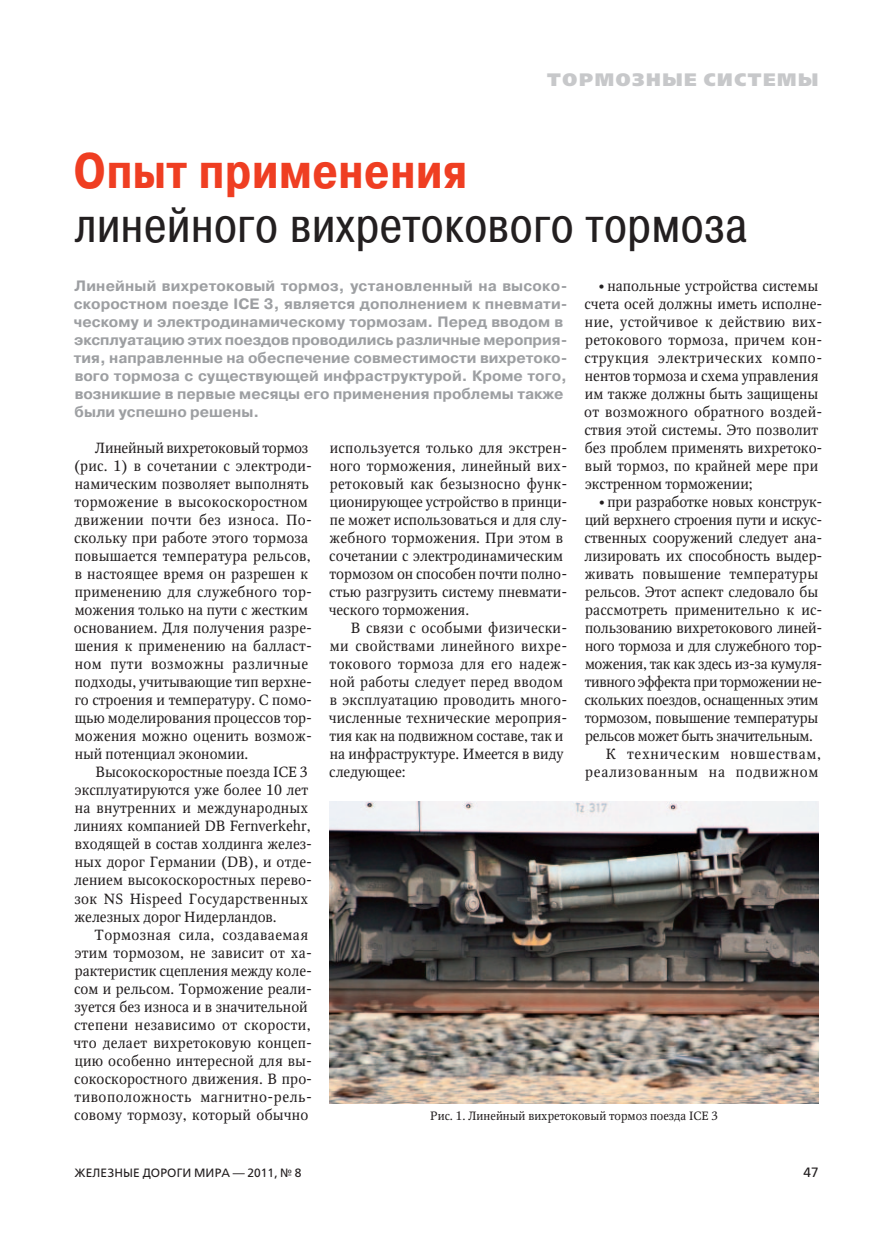
<style>
.page{position:relative;width:893px;height:1234px;background:#fff}
.page>*{position:absolute;margin:0;border:0;box-sizing:border-box;transform-origin:0 0}
.t1{font:49.5px "Pragmatica Cond";color:#231f20}
.t2{font:700 49.5px "Pragmatica Cond";color:#ef3e22}
.t3{font:800 18px "Free Set";letter-spacing:.09em;color:#c7c8ca}
.t4{font:700 15px/18px "Pragmatica";color:#9d9fa2}
.t5{font:14.7px/18px "Octava";letter-spacing:.01em;color:#231f20}
.t6{font:14.7px "Octava";letter-spacing:-.02em;color:#231f20}
.t7{font:14.7px "Octava";letter-spacing:-.01em;color:#231f20}
.t8{font:14.7px "Octava";letter-spacing:-.015em;color:#231f20}
.t9{font:14.7px "Octava";letter-spacing:.05em;color:#231f20}
.t10{font:14.7px "Octava";letter-spacing:-.025em;color:#231f20}
.t11{font:13.5px "Free Set";color:#231f20}
.t12{font:12px "Octava";color:#231f20}
.t13{font:12px "Free Set";letter-spacing:.01em;color:#231f20}
</style>
<div class="page">
<img style="left:330px;top:801px;width:489px;height:301px">
<p class="t3" style="left:547px;top:68px;width:273px">Тормозные системы</p>
<h1 class="t2" style="left:73px;top:140px;width:396px">Опыт применения</h1>
<h1 class="t1" style="left:75px;top:194px;width:674px">линейного вихретокового тормоза</h1>
<p class="t4" style="left:74px;top:277px;width:495px">Линейный вихретоковый тормоз, установленный на высоко&shy;скоростном поезде IСЕ 3, является дополнением к пневмати&shy;ческому и электродинамическому тормозам. Перед вводом в эксплуатацию этих поездов проводились различные мероприя&shy;тия, направленные на обеспечение совместимости вихретоко&shy;вого тормоза с существующей инфраструктурой. Кроме того, возникшие в первые месяцы его применения проблемы также были успешно решены.</p>
<p class="t5" style="left:584px;top:276px;width:240px;text-indent:11px">•напольные устройства системы счета осей должны иметь исполне&shy;ние, устойчивое к действию вих&shy;ретокового тормоза, причем кон&shy;струкция электрических компо&shy;нентов тормоза и схема управления им также должны быть защищены от возможного обратного воздей&shy;ствия этой системы. Это позволит без проблем применять вихретоко&shy;вый тормоз, по крайней мере при экстренном торможении;</p>
<p class="t7" style="left:595px;top:492px;width:229px">•при разработке новых конструк-</p>
<p class="t6" style="left:585px;top:510px;width:239px">ций верхнего строения пути и искус-</p>
<p class="t5" style="left:584px;top:528px;width:240px">ственных сооружений следует ана-</p>
<p class="t5" style="left:584px;top:546px;width:240px">лизировать их способность выдер-</p>
<p class="t5" style="left:585px;top:564px;width:235px">живать повышение температуры</p>
<p class="t5" style="left:585px;top:582px;width:235px">рельсов. Этот аспект следовало бы</p>
<p class="t5" style="left:585px;top:600px;width:239px">рассмотреть применительно к ис-</p>
<p class="t7" style="left:585px;top:618px;width:239px">пользованию вихретокового линей-</p>
<p class="t8" style="left:585px;top:636px;width:239px">ного тормоза и для служебного тор-</p>
<p class="t6" style="left:585px;top:654px;width:239px">можения, так как здесь из‑ за кумуля-</p>
<p class="t10" style="left:585px;top:672px;width:239px">тивного эффекта при торможении не-</p>
<p class="t6" style="left:584px;top:690px;width:235px">скольких поездов, оснащенных этим</p>
<p class="t8" style="left:585px;top:708px;width:235px">тормозом, повышение температуры</p>
<p class="t6" style="left:585px;top:726px;width:229px">рельсов может быть значительным.</p>
<p class="t9" style="left:606px;top:744px;width:216px">К техническим новшествам,</p>
<p class="t9" style="left:585px;top:762px;width:235px">реализованным на подвижном</p>
<p class="t5" style="left:74px;top:439px;width:240px;text-indent:21px">Линейный вихретоковый тормоз (рис. 1) в сочетании с электроди&shy;намическим позволяет выполнять торможение в высокоскоростном движении почти без износа. По&shy;скольку при работе этого тормоза повышается температура рельсов, в настоящее время он разрешен к применению для служебного тор&shy;можения только на пути с жестким основанием. Для получения разре&shy;шения к применению на балласт&shy;ном пути возможны различные подходы, учитывающие тип верхне&shy;го строения и температуру. С помо&shy;щью моделирования процессов тор&shy;можения можно оценить возмож&shy;ный потенциал экономии.</p>
<p class="t5" style="left:74px;top:763px;width:240px;text-indent:22px">Высокоскоростные поезда IСЕ 3 эксплуатируются уже более 10 лет на внутренних и международных линиях компанией DB Fernverkehr, входящей в состав холдинга желез&shy;ных дорог Германии (DB), и отде&shy;лением высокоскоростных перево&shy;зок NS Hispeed Государственных железных дорог Нидерландов.</p>
<p class="t5" style="left:74px;top:925px;width:240px;text-indent:21px">Тормозная сила, создаваемая этим тормозом, не зависит от ха&shy;рактеристик сцепления между коле&shy;сом и рельсом. Торможение реали&shy;зуется без износа и в значительной степени независимо от скорости, что делает вихретоковую концеп&shy;цию особенно интересной для вы&shy;сокоскоростного движения. В про&shy;тивоположность магнитно-рель&shy;совому тормозу, который обычно</p>
<p class="t5" style="left:329px;top:439px;width:240px">используется только для экстрен&shy;ного торможения, линейный вих&shy;ретоковый как безызносно функ&shy;ционирующее устройство в принци&shy;пе может использоваться и для слу&shy;жебного торможения. При этом в сочетании с электродинамическим тормозом он способен почти полно&shy;стью разгрузить систему пневмати&shy;ческого торможения.</p>
<p class="t5" style="left:329px;top:618px;width:240px;text-indent:22px">В связи с особыми физически&shy;ми свойствами линейного вихре&shy;токового тормоза для его надеж&shy;ной работы следует перед вводом в эксплуатацию проводить много&shy;численные технические мероприя&shy;тия как на подвижном составе, так и на инфраструктуре. Имеется в виду следующее:</p>
<p class="t12" style="left:430px;top:1108px;width:289px">Рис. 1. Линейный вихретоковый тормоз поезда ICE 3</p>
<p class="t13" style="left:74px;top:1165px;width:229px">Железные дороги мира — 2011, № 8</p>
<p class="t11" style="left:804px;top:1163px;width:17px">47</p>
</div>
